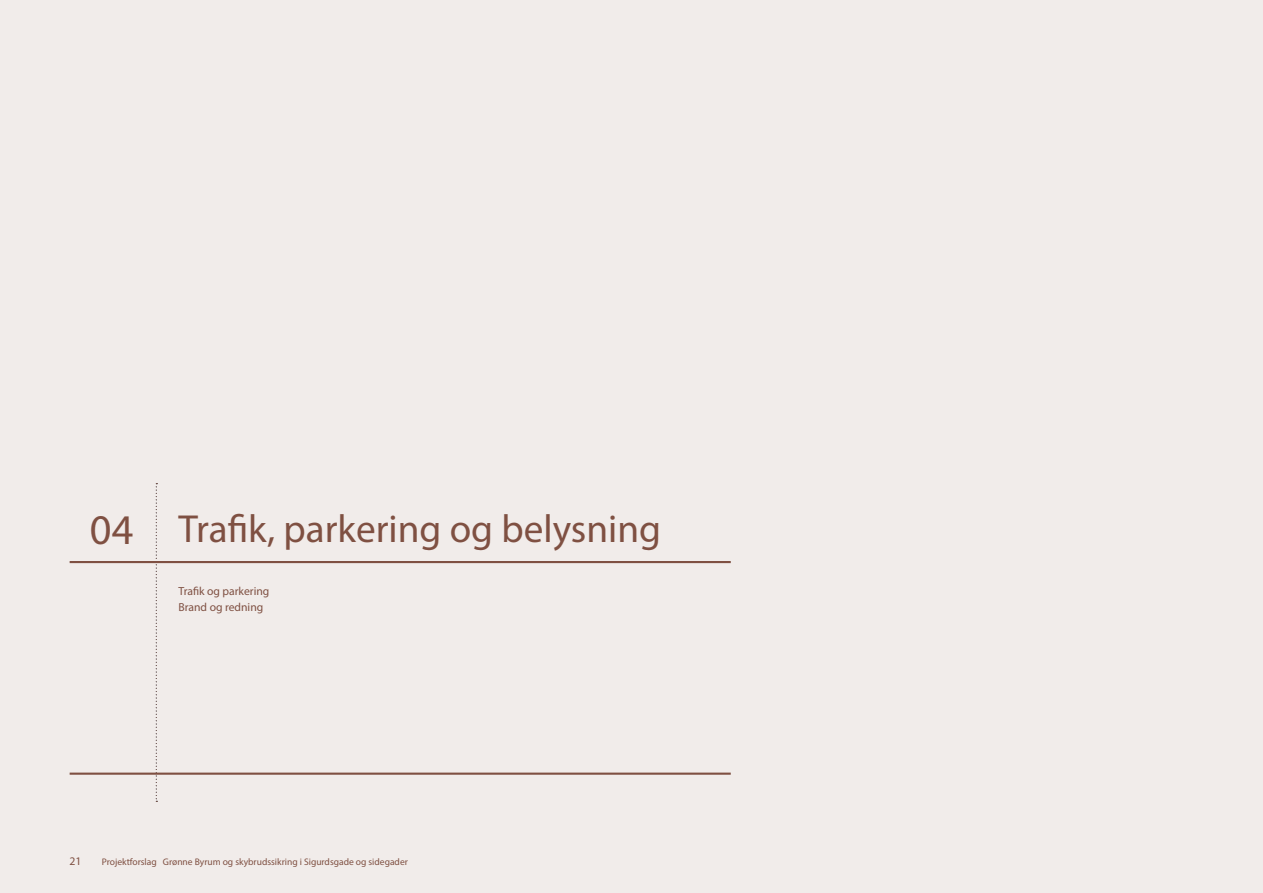
<style>
.page{position:relative;width:1263px;height:893px;background:#f1ecea}
.page>*{position:absolute;margin:0;border:0;box-sizing:border-box;transform-origin:0 0}
.t1{font:42.45px "Myriad Pro";color:#7f5042}
.t2{font:39.3px "Myriad Pro";color:#7f5042}
.t3{font:11.7px/15.9px "Myriad Pro";color:#7f5042}
.t4{font:9.6px "Myriad Pro";color:#7f5042}
</style>
<div class="page">
<hr style="left:70px;top:561px;width:661px;height:2px;background:#7f5042">
<hr style="left:70px;top:772px;width:661px;height:3px;background:#7f5042">
<svg style="left:156px;top:483px;width:1px;height:319px"></svg>
<h1 class="t1" style="left:90px;top:509px;width:45px">04</h1>
<h2 class="t2" style="left:178px;top:509px;width:484px">Trafik, parkering og belysning</h2>
<p class="t3" style="left:178px;top:583px;width:92px">Trafik og parkering<br>Brand og redning</p>
<p class="t3" style="left:70px;top:854px;width:13px">21</p>
<p class="t4" style="left:102px;top:857px;width:307px">Projektforslag Grønne Byrum og skybrudssikring i Sigurdsgade og sidegader</p>
</div>
